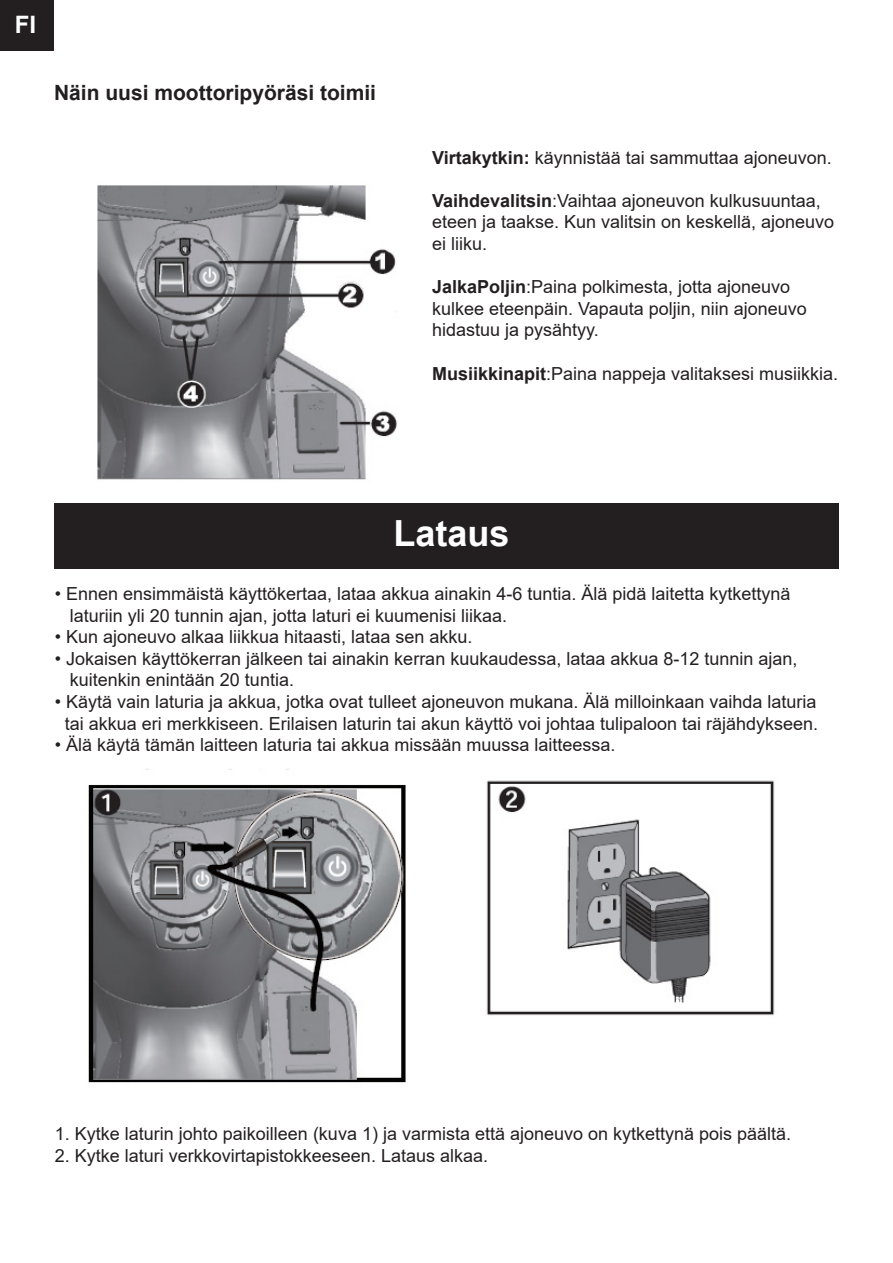
<style>
.page{position:relative;width:893px;height:1263px;background:#fff}
.page>*{position:absolute;margin:0;border:0;box-sizing:border-box;transform-origin:0 0}
.t1{font:700 36px "Arial";color:#fff}
.t2{font:700 24px "Arial";color:#fff}
.t3{font:700 21px "Arial";color:#231f20}
.t4{font:18px/21.6px "Arial";color:#231f20}
.s1{font-weight:700}
</style>
<div class="page">
<div style="left:0;top:0;width:53px;height:51px;background:#231f20"></div>
<img style="left:88px;top:185px;width:687px;height:898px">
<div style="left:54px;top:503px;width:785px;height:66px;background:#231f20"></div>
<p class="t2" style="left:15px;top:8px;width:23px">FI</p>
<p class="t3" style="left:54px;top:78px;width:324px">Näin uusi moottoripyöräsi toimii</p>
<p class="t4" style="left:432px;top:146px;width:401px"><span class="s1">Virtakytkin:</span> käynnistää tai sammuttaa ajoneuvon.</p>
<p class="t4" style="left:432px;top:189px;width:404px"><span class="s1">Vaihdevalitsin</span>:Vaihtaa ajoneuvon kulkusuuntaa, eteen ja taakse. Kun valitsin on keskellä, ajoneuvo ei liiku.</p>
<p class="t4" style="left:432px;top:276px;width:376px"><span class="s1">JalkaPoljin</span>:Paina polkimesta, jotta ajoneuvo kulkee eteenpäin. Vapauta poljin, niin ajoneuvo hidastuu ja pysähtyy.</p>
<p class="t4" style="left:432px;top:362px;width:408px"><span class="s1">Musiikkinapit</span>:Paina nappeja valitaksesi musiikkia.</p>
<p class="t1" style="left:393px;top:508px;width:118px">Lataus</p>
<p class="t4" style="left:55px;top:583px;width:737px">• Ennen ensimmäistä käyttökertaa, lataa akkua ainakin 4-6 tuntia. Älä pidä laitetta kytkettynä</p>
<p class="t4" style="left:70px;top:604px;width:439px">laturiin yli 20 tunnin ajan, jotta laturi ei kuumenisi liikaa.</p>
<p class="t4" style="left:55px;top:626px;width:419px">• Kun ajoneuvo alkaa liikkua hitaasti, lataa sen akku.</p>
<p class="t4" style="left:55px;top:647px;width:744px">• Jokaisen käyttökerran jälkeen tai ainakin kerran kuukaudessa, lataa akkua 8-12 tunnin ajan,</p>
<p class="t4" style="left:70px;top:669px;width:226px">kuitenkin enintään 20 tuntia.</p>
<p class="t4" style="left:55px;top:691px;width:763px">• Käytä vain laturia ja akkua, jotka ovat tulleet ajoneuvon mukana. Älä milloinkaan vaihda laturia</p>
<p class="t4" style="left:65px;top:712px;width:755px">tai akkua eri merkkiseen. Erilaisen laturin tai akun käyttö voi johtaa tulipaloon tai räjähdykseen.</p>
<p class="t4" style="left:55px;top:734px;width:562px">• Älä käytä tämän laitteen laturia tai akkua missään muussa laitteessa.</p>
<p class="t4" style="left:55px;top:1123px;width:738px">1. Kytke laturin johto paikoilleen (kuva 1) ja varmista että ajoneuvo on kytkettynä pois päältä.</p>
<p class="t4" style="left:55px;top:1144px;width:435px">2. Kytke laturi verkkovirtapistokkeeseen. Lataus alkaa.</p>
</div>
